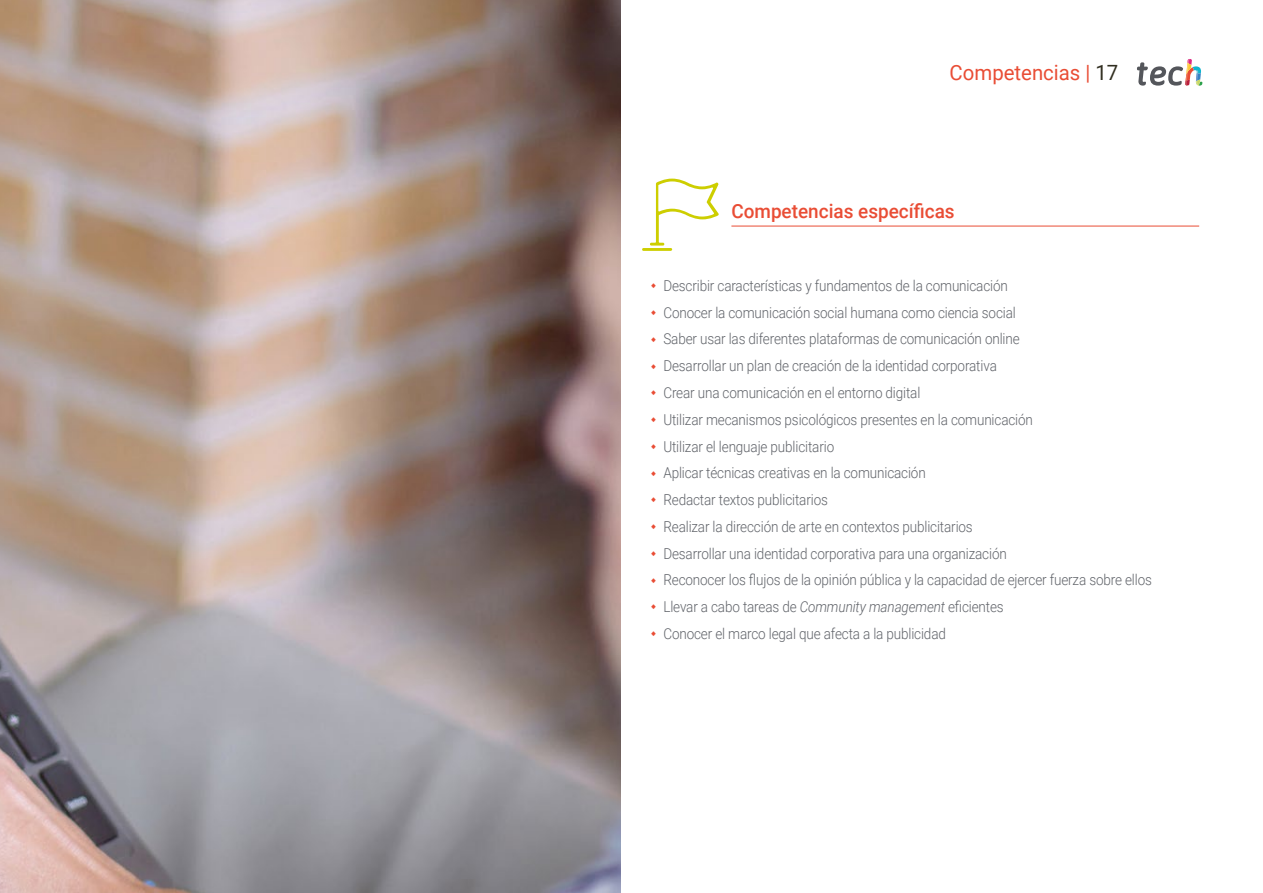
<style>
.page{position:relative;width:1263px;height:893px;background:#fff}
.page>*{position:absolute;margin:0;border:0;box-sizing:border-box;transform-origin:0 0}
.t1{font:21px "Roboto";color:#e94d35}
.t2{font:500 19.5px "Roboto";color:#e94d35}
.t3{font:300 15px/26.7px "Roboto";letter-spacing:-.01em;color:#61646a;scale:.9 1}
.s1{color:#312e20}
.s2{font-style:italic}
</style>
<div class="page">
<hr style="left:731px;top:226px;width:468px;height:1px;background:#e94d35">
<img style="left:0;top:0;width:621px;height:893px">
<hr style="left:642px;top:248px;width:30px;height:3px;background:#cdce00">
<svg style="left:650px;top:179px;width:69px;height:67px"></svg>
<svg style="left:1137px;top:59px;width:65px;height:27px"></svg>
<h1 class="t1" style="left:950px;top:57px;width:170px">Competencias | <span class="s1">17</span></h1>
<h2 class="t2" style="left:731px;top:197px;width:225px">Competencias específicas</h2>
<p class="t3" style="left:663px;top:272px;width:544px">Describir características y fundamentos de la comunicación<br>Conocer la comunicación social humana como ciencia social<br>Saber usar las diferentes plataformas de comunicación online<br>Desarrollar un plan de creación de la identidad corporativa<br>Crear una comunicación en el entorno digital<br>Utilizar mecanismos psicológicos presentes en la comunicación<br>Utilizar el lenguaje publicitario<br>Aplicar técnicas creativas en la comunicación<br>Redactar textos publicitarios<br>Realizar la dirección de arte en contextos publicitarios<br>Desarrollar una identidad corporativa para una organización<br>Reconocer los flujos de la opinión pública y la capacidad de ejercer fuerza sobre ellos Llevar a cabo tareas de <span class="s2">Community management</span> eficientes<br>Conocer el marco legal que afecta a la publicidad</p>
</div>
